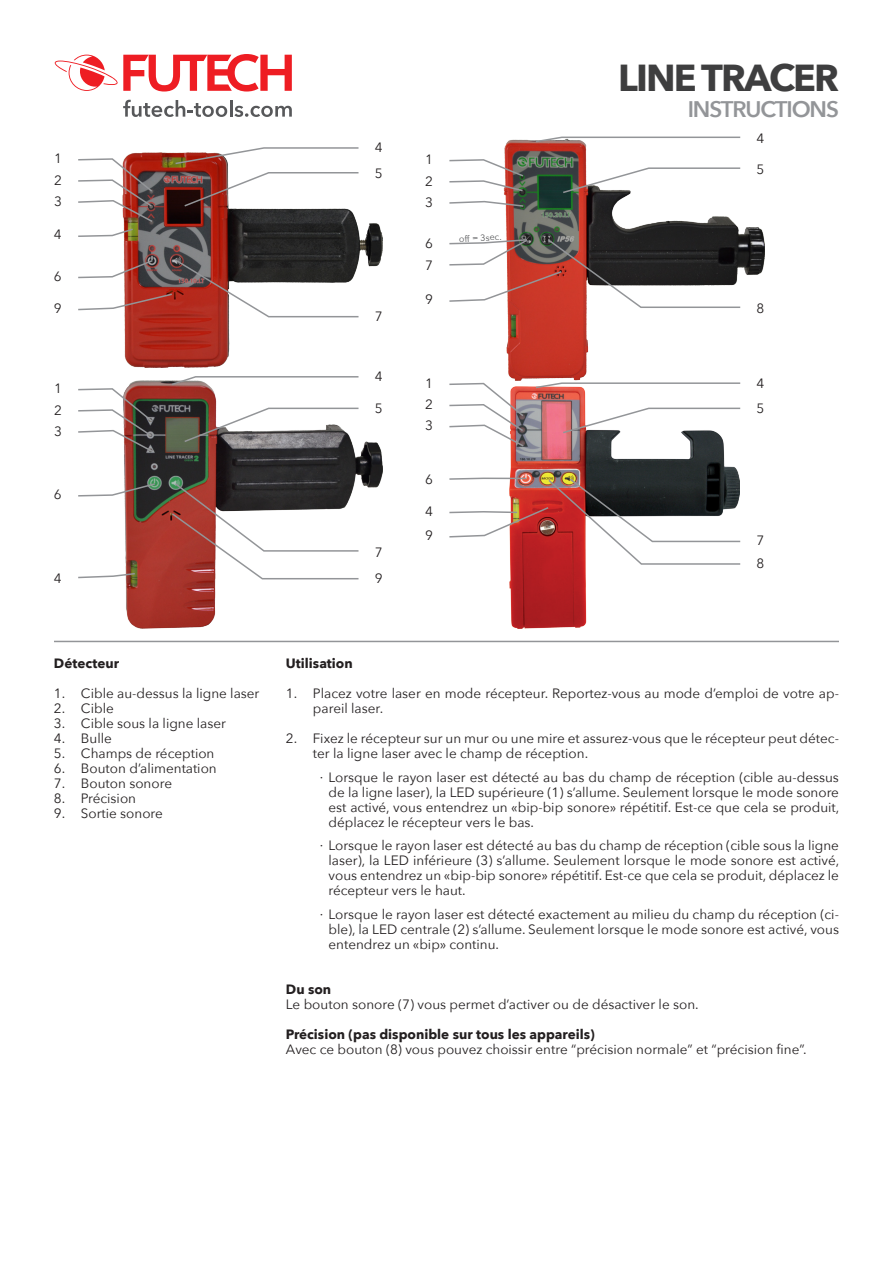
<style>
.page{position:relative;width:893px;height:1263px;background:#fff}
.page>*{position:absolute;margin:0;border:0;box-sizing:border-box;transform-origin:0 0}
.t1{font:700 37.5px "Avenir Next";letter-spacing:-.05em;color:#3e3e3f}
.t2{font:600 22.5px "Avenir Next";letter-spacing:-.05em;color:#939598}
.t3{font:13.5px/15px "Avenir Next";color:#231f20;text-align:justify}
.BASIC_-_HIGHLIGHT{font:700 13.5px "Avenir Next";color:#231f20}
.t4{font:9px "Avenir Next";color:#57585a}
</style>
<div class="page">
<svg style="left:54px;top:54px;width:238px;height:38px"></svg>
<svg style="left:123px;top:100px;width:169px;height:17px"></svg>
<img style="left:123px;top:152px;width:260px;height:215px">
<img style="left:504px;top:139px;width:260px;height:241px">
<img style="left:124px;top:380px;width:259px;height:248px">
<img style="left:510px;top:387px;width:229px;height:241px">
<svg style="left:78px;top:482px;width:79px;height:15px"></svg>
<svg style="left:449px;top:158px;width:76px;height:34px"></svg>
<svg style="left:174px;top:147px;width:186px;height:18px"></svg>
<svg style="left:170px;top:376px;width:190px;height:10px"></svg>
<svg style="left:534px;top:382px;width:207px;height:7px"></svg>
<svg style="left:534px;top:136px;width:208px;height:7px"></svg>
<svg style="left:183px;top:171px;width:177px;height:37px"></svg>
<svg style="left:183px;top:407px;width:177px;height:36px"></svg>
<svg style="left:561px;top:407px;width:180px;height:27px"></svg>
<svg style="left:561px;top:167px;width:181px;height:27px"></svg>
<svg style="left:170px;top:482px;width:190px;height:98px"></svg>
<svg style="left:449px;top:200px;width:76px;height:8px"></svg>
<svg style="left:449px;top:238px;width:293px;height:71px"></svg>
<svg style="left:449px;top:382px;width:76px;height:66px"></svg>
<svg style="left:449px;top:477px;width:292px;height:88px"></svg>
<svg style="left:78px;top:387px;width:76px;height:66px"></svg>
<svg style="left:78px;top:572px;width:58px;height:7px"></svg>
<svg style="left:78px;top:157px;width:76px;height:81px"></svg>
<svg style="left:78px;top:258px;width:282px;height:60px"></svg>
<hr style="left:54px;top:641px;width:785px;height:1px;background:#939598">
<p class="t1" style="left:618px;top:45px;width:222px">LINE TRACER</p>
<p class="t2" style="left:688px;top:90px;width:153px">INSTRUCTIONS</p>
<p class="t3" style="left:54px;top:151px;width:9px">1</p>
<p class="t3" style="left:54px;top:172px;width:9px">2</p>
<p class="t3" style="left:375px;top:140px;width:9px">4</p>
<p class="t3" style="left:375px;top:165px;width:9px">5</p>
<p class="t3" style="left:425px;top:152px;width:9px">1</p>
<p class="t3" style="left:425px;top:173px;width:9px">2</p>
<p class="t3" style="left:757px;top:130px;width:9px">4</p>
<p class="t3" style="left:757px;top:161px;width:9px">5</p>
<p class="t3" style="left:54px;top:193px;width:9px">3</p>
<p class="t3" style="left:54px;top:227px;width:9px">4</p>
<p class="t3" style="left:54px;top:268px;width:9px">6</p>
<p class="t3" style="left:54px;top:300px;width:9px">9</p>
<p class="t3" style="left:375px;top:308px;width:9px">7</p>
<p class="t3" style="left:425px;top:194px;width:9px">3</p>
<p class="t3" style="left:425px;top:235px;width:9px">6</p>
<p class="t3" style="left:425px;top:257px;width:9px">7</p>
<p class="t3" style="left:425px;top:291px;width:9px">9</p>
<p class="t4" style="left:459px;top:231px;width:44px;rotate:-3deg">off = 3sec.</p>
<p class="t3" style="left:757px;top:300px;width:9px">8</p>
<p class="t3" style="left:54px;top:381px;width:9px">1</p>
<p class="t3" style="left:54px;top:402px;width:9px">2</p>
<p class="t3" style="left:375px;top:368px;width:9px">4</p>
<p class="t3" style="left:375px;top:401px;width:9px">5</p>
<p class="t3" style="left:425px;top:375px;width:9px">1</p>
<p class="t3" style="left:425px;top:396px;width:9px">2</p>
<p class="t3" style="left:757px;top:375px;width:9px">4</p>
<p class="t3" style="left:757px;top:401px;width:9px">5</p>
<p class="t3" style="left:54px;top:423px;width:9px">3</p>
<p class="t3" style="left:425px;top:418px;width:9px">3</p>
<p class="t3" style="left:425px;top:471px;width:9px">6</p>
<p class="t3" style="left:54px;top:487px;width:9px">6</p>
<p class="t3" style="left:425px;top:503px;width:9px">4</p>
<p class="t3" style="left:425px;top:527px;width:9px">9</p>
<p class="t3" style="left:757px;top:532px;width:9px">7</p>
<p class="t3" style="left:54px;top:570px;width:9px">4</p>
<p class="t3" style="left:375px;top:544px;width:9px">7</p>
<p class="t3" style="left:375px;top:570px;width:9px">9</p>
<p class="t3" style="left:757px;top:555px;width:9px">8</p>
<p class="BASIC_-_HIGHLIGHT" style="left:54px;top:652px;width:67px">Détecteur</p>
<p class="t3" style="left:54px;top:686px;width:207px">1. Cible au-dessus la ligne laser</p>
<p class="t3" style="left:54px;top:701px;width:61px">2. Cible</p>
<p class="t3" style="left:54px;top:716px;width:174px">3. Cible sous la ligne laser</p>
<p class="t3" style="left:54px;top:731px;width:59px">4. Bulle</p>
<p class="t3" style="left:54px;top:746px;width:162px">5. Champs de réception</p>
<p class="t3" style="left:54px;top:761px;width:164px">6. Bouton d’alimentation</p>
<p class="t3" style="left:54px;top:776px;width:120px">7. Bouton sonore</p>
<p class="t3" style="left:54px;top:791px;width:84px">8. Précision</p>
<p class="t3" style="left:54px;top:806px;width:110px">9. Sortie sonore</p>
<p class="BASIC_-_HIGHLIGHT" style="left:286px;top:652px;width:68px">Utilisation</p>
<p class="t3" style="left:313px;top:686px;width:527px;text-indent:-27px">1. Placez votre laser en mode récepteur. Reportez-vous au mode d’emploi de votre ap&shy;pareil laser.</p>
<p class="t3" style="left:313px;top:731px;width:527px;text-indent:-27px">2. Fixez le récepteur sur un mur ou une mire et assurez-vous que le récepteur peut détec&shy;ter la ligne laser avec le champ de réception.</p>
<p class="t3" style="left:328px;top:769px;width:512px;text-indent:-9px">∙ Lorsque le rayon laser est détecté au bas du champ de réception (cible au-dessus de la ligne laser), la LED supérieure (1) s’allume. Seulement lorsque le mode sonore est activé, vous entendrez un «bip-bip sonore» répétitif. Est-ce que cela se produit, déplacez le récepteur vers le bas.</p>
<p class="t3" style="left:328px;top:838px;width:512px;text-indent:-9px">∙ Lorsque le rayon laser est détecté au bas du champ de réception (cible sous la ligne laser), la LED inférieure (3) s’allume. Seulement lorsque le mode sonore est activé, vous entendrez un «bip-bip sonore» répétitif. Est-ce que cela se produit, déplacez le récepteur vers le haut.</p>
<p class="t3" style="left:328px;top:906px;width:512px;text-indent:-9px">∙ Lorsque le rayon laser est détecté exactement au milieu du champ du réception (ci&shy;ble), la LED centrale (2) s’allume. Seulement lorsque le mode sonore est activé, vous entendrez un «bip» continu.</p>
<p class="BASIC_-_HIGHLIGHT" style="left:286px;top:977px;width:47px">Du son</p>
<p class="t3" style="left:286px;top:996px;width:414px">Le bouton sonore (7) vous permet d’activer ou de désactiver le son.</p>
<p class="BASIC_-_HIGHLIGHT" style="left:286px;top:1022px;width:310px">Précision (pas disponible sur tous les appareils)</p>
<p class="t3" style="left:286px;top:1041px;width:522px">Avec ce bouton (8) vous pouvez choissir entre “précision normale” et “précision fine”.</p>
</div>
